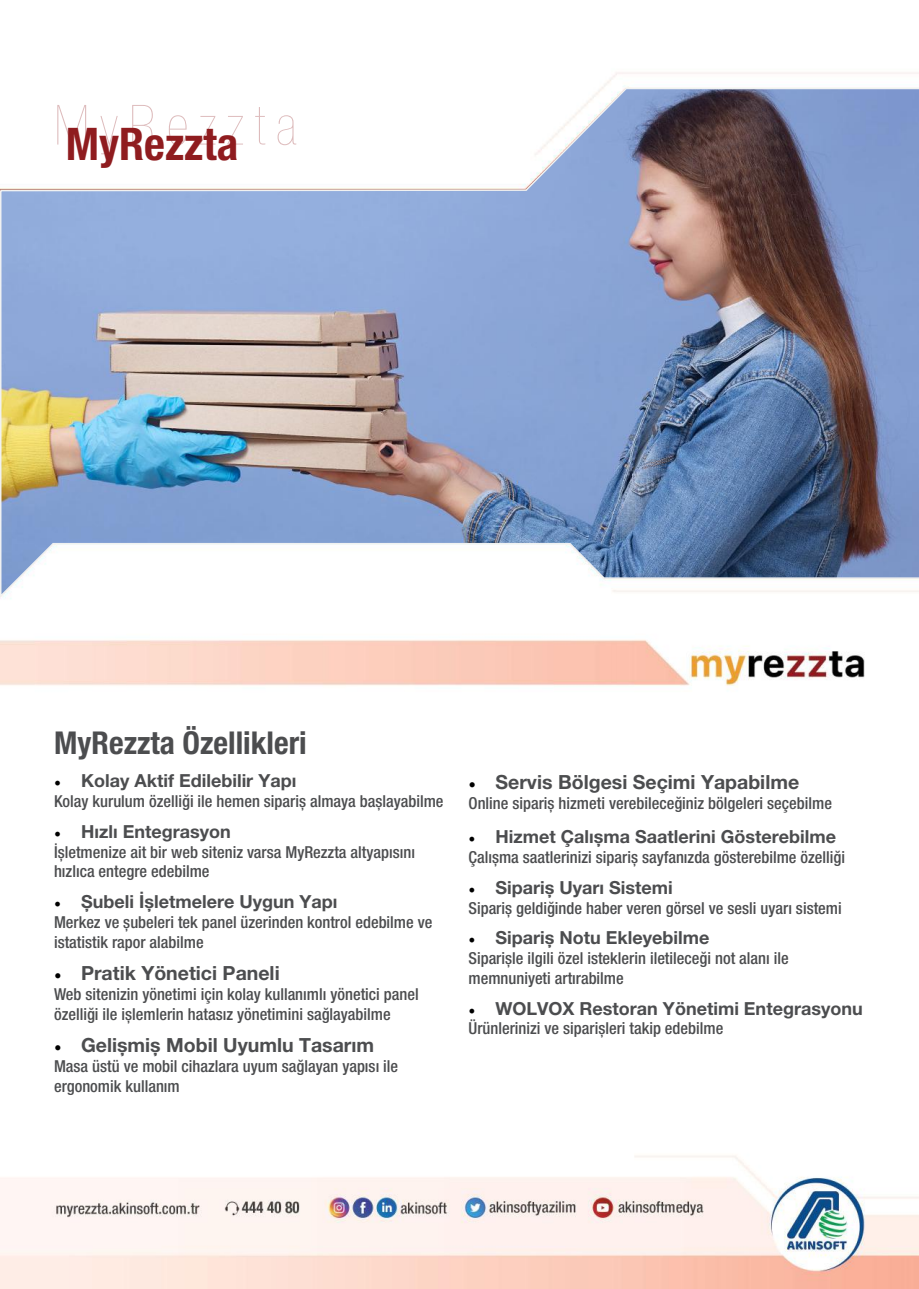
<style>
.page{position:relative;width:919px;height:1289px;background:#fff}
.page>*{position:absolute;margin:0;border:0;box-sizing:border-box;transform-origin:0 0}
.t1{font:200 condensed 55.5px "Helvetica Neue LT Pro";letter-spacing:.2em;color:#8f1c1f}
.t2{font:700 condensed 45px "Helvetica Neue LT Pro";color:#8f1c1f}
.t3{font:700 condensed 31.5px "Helvetica Neue LT Pro";color:#4c4d4f}
.t4{font:700 19.5px "Helvetica Neue LT Pro";color:#4c4d4f}
.t5{font:700 18px "Helvetica Neue LT Pro";color:#4c4d4f}
.t6{font:500 condensed 16.5px/19.8px "Helvetica Neue LT Pro";color:#4c4d4f}
.s1{font-family:"Minion Pro";font-weight:400;color:#000}
</style>
<div class="page">
<img style="left:0;top:72px;width:918px;height:1216px">
<img style="left:0;top:87px;width:918px;height:512px">
<h1 class="t1" style="left:54px;top:95px;width:244px">MyRezzta</h1>
<h2 class="t2" style="left:66px;top:116px;width:174px">MyRezzta</h2>
<h3 class="t3" style="left:54px;top:724px;width:254px">MyRezzta Özellikleri</h3>
<p class="t5" style="left:54px;top:769px;width:244px"><span class="s1">•</span> Kolay Aktif Edilebilir Yapı</p>
<p class="t6" style="left:54px;top:791px;width:391px">Kolay kurulum özelliği ile hemen sipariş almaya başlayabilme</p>
<p class="t5" style="left:54px;top:820px;width:178px"><span class="s1">•</span> Hızlı Entegrasyon</p>
<p class="t6" style="left:54px;top:841px;width:362px">İşletmenize ait bir web siteniz varsa MyRezzta altyapısını hızlıca entegre edebilme</p>
<p class="t5" style="left:54px;top:890px;width:285px"><span class="s1">•</span> Şubeli İşletmelere Uygun Yapı</p>
<p class="t6" style="left:54px;top:911px;width:380px">Merkez ve şubeleri tek panel üzerinden kontrol edebilme ve istatistik rapor alabilme</p>
<p class="t4" style="left:54px;top:960px;width:227px"><span class="s1">•</span> Pratik Yönetici Paneli</p>
<p class="t6" style="left:54px;top:983px;width:366px">Web sitenizin yönetimi için kolay kullanımlı yönetici panel özelliği ile işlemlerin hatasız yönetimini sağlayabilme</p>
<p class="t4" style="left:54px;top:1032px;width:321px"><span class="s1">•</span> Gelişmiş Mobil Uyumlu Tasarım</p>
<p class="t6" style="left:54px;top:1055px;width:346px">Masa üstü ve mobil cihazlara uyum sağlayan yapısı ile ergonomik kullanım</p>
<p class="t4" style="left:468px;top:770px;width:332px"><span class="s1">•</span> Servis Bölgesi Seçimi Yapabilme</p>
<p class="t6" style="left:468px;top:793px;width:365px">Online sipariş hizmeti verebileceğiniz bölgeleri seçebilme</p>
<p class="t5" style="left:468px;top:825px;width:369px"><span class="s1">•</span> Hizmet Çalışma Saatlerini Gösterebilme</p>
<p class="t6" style="left:468px;top:847px;width:378px">Çalışma saatlerinizi sipariş sayfanızda gösterebilme özelliği</p>
<p class="t5" style="left:468px;top:876px;width:206px"><span class="s1">•</span> Sipariş Uyarı Sistemi</p>
<p class="t6" style="left:468px;top:897px;width:375px">Sipariş geldiğinde haber veren görsel ve sesli uyarı sistemi</p>
<p class="t5" style="left:468px;top:926px;width:242px"><span class="s1">•</span> Sipariş Notu Ekleyebilme</p>
<p class="t6" style="left:468px;top:948px;width:322px">Siparişle ilgili özel isteklerin iletileceği not alanı ile memnuniyeti artırabilme</p>
<p class="t5" style="left:468px;top:996px;width:396px"><span class="s1">•</span> WOLVOX Restoran Yönetimi Entegrasyonu</p>
<p class="t6" style="left:468px;top:1018px;width:256px">Ürünlerinizi ve siparişleri takip edebilme</p>
</div>
